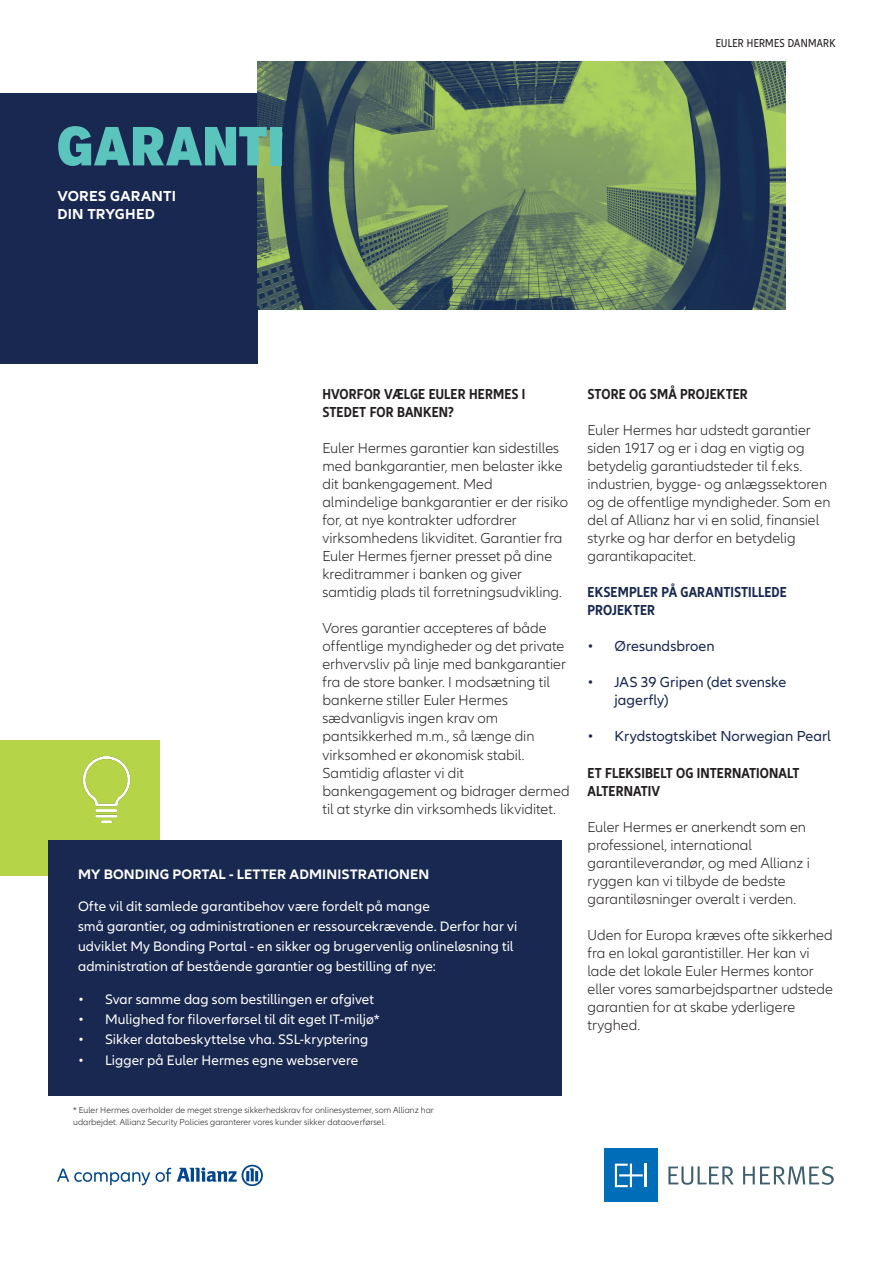
<style>
.page{position:relative;width:893px;height:1263px;background:#fff}
.page>*{position:absolute;margin:0;border:0;box-sizing:border-box;transform-origin:0 0}
.Headline_36pt{font:900 condensed 54px "Applied Sans Pro";color:#5ac4bd}
.Copy_Highlight{font:300 15px/18px "Allianz Neo";color:#231f20}
.Copy_Highlight-2{font:700 condensed 15px/18px "Allianz Neo";letter-spacing:.005em;color:#231f20}
.t1{font:15px/18px "Allianz Neo";color:#192850}
.Copy_Highlight-3{font:700 condensed 15px/18px "Allianz Neo";letter-spacing:.005em;color:#192850}
.Intro_10pt{font:700 15px "Allianz Neo";letter-spacing:.015em;color:#fff}
.Subhead_11_14_ASR_DL{font:14.25px/19.8px "Allianz Neo";letter-spacing:.005em;color:#fff}
.Subhead_11_14_ASR_DL-2{font:700 14.25px "Allianz Neo";letter-spacing:.01em;color:#fff}
.RunningTitle{font:condensed 12px "Allianz Neo";letter-spacing:.025em;color:#231f20}
.address_6{font:300 9px/12px "Allianz Neo";color:#231f20}
</style>
<div class="page">
<div style="left:604px;top:1148px;width:54px;height:54px;background:#006db8"></div>
<hr style="left:645px;top:1163px;width:2px;height:24px;background:#fff">
<svg style="left:615px;top:1163px;width:28px;height:24px"></svg>
<svg style="left:668px;top:1166px;width:66px;height:19px"></svg>
<svg style="left:743px;top:1166px;width:91px;height:19px"></svg>
<svg style="left:177px;top:1165px;width:86px;height:21px"></svg>
<svg style="left:57px;top:1168px;width:114px;height:17px"></svg>
<div style="left:0;top:740px;width:160px;height:136px;background:#b6d448"></div>
<div style="left:0;top:93px;width:258px;height:270px;background:#192850"></div>
<img style="left:257px;top:62px;width:529px;height:247px">
<div style="left:49px;top:840px;width:513px;height:255px;background:#192850"></div>
<p class="Headline_36pt" style="left:57px;top:113px;width:228px">GARANTI</p>
<p class="Intro_10pt" style="left:57px;top:188px;width:120px">VORES GARANTI</p>
<p class="Intro_10pt" style="left:57px;top:206px;width:99px">DIN TRYGHED</p>
<p class="RunningTitle" style="left:716px;top:37px;width:121px">EULER HERMES DANMARK</p>
<p class="Copy_Highlight-2" style="left:322px;top:386px;width:204px">HVORFOR VÆLGE EULER HERMES I<br>STEDET FOR BANKEN?</p>
<p class="Copy_Highlight" style="left:322px;top:440px;width:247px">Euler Hermes garantier kan sidestilles med bankgarantier, men belaster ikke dit bankengagement. Med almindelige bankgarantier er der risiko for, at nye kontrakter udfordrer virksomhedens likviditet. Garantier fra Euler Hermes fjerner presset på dine kreditrammer i banken og giver samtidig plads til forretningsudvikling.</p>
<p class="Copy_Highlight" style="left:322px;top:620px;width:249px">Vores garantier accepteres af både offentlige myndigheder og det private erhvervsliv på linje med bankgarantier fra de store banker. I modsætning til bankerne stiller Euler Hermes sædvanligvis ingen krav om pantsikkerhed m.m., så længe din virksomhed er økonomisk stabil.<br>Samtidig aflaster vi dit bankengagement og bidrager dermed til at styrke din virksomheds likviditet.</p>
<p class="Subhead_11_14_ASR_DL-2" style="left:78px;top:866px;width:353px">MY BONDING PORTAL - LETTER ADMINISTRATIONEN</p>
<p class="Subhead_11_14_ASR_DL" style="left:78px;top:897px;width:441px">Ofte vil dit samlede garantibehov være fordelt på mange<br>små garantier, og administrationen er ressourcekrævende. Derfor har vi udviklet My Bonding Portal - en sikker og brugervenlig onlineløsning til administration af bestående garantier og bestilling af nye:</p>
<p class="Subhead_11_14_ASR_DL" style="left:78px;top:989px;width:297px">• Svar samme dag som bestillingen er afgivet</p>
<p class="Subhead_11_14_ASR_DL" style="left:78px;top:1010px;width:303px">• Mulighed for filoverførsel til dit eget IT-miljø*</p>
<p class="Subhead_11_14_ASR_DL" style="left:78px;top:1030px;width:292px">• Sikker databeskyttelse vha. SSL-kryptering</p>
<p class="Subhead_11_14_ASR_DL" style="left:78px;top:1050px;width:282px">• Ligger på Euler Hermes egne webservere</p>
<p class="address_6" style="left:73px;top:1104px;width:362px">* Euler Hermes overholder de meget strenge sikkerhedskrav for onlinesystemer, som Allianz har udarbejdet. Allianz Security Policies garanterer vores kunder sikker dataoverførsel.</p>
<p class="Copy_Highlight-2" style="left:587px;top:386px;width:162px">STORE OG SMÅ PROJEKTER</p>
<p class="Copy_Highlight" style="left:587px;top:422px;width:244px">Euler Hermes har udstedt garantier siden 1917 og er i dag en vigtig og betydelig garantiudsteder til f.eks. industrien, bygge- og anlægssektoren og de offentlige myndigheder. Som en del af Allianz har vi en solid, finansiel styrke og har derfor en betydelig garantikapacitet.</p>
<p class="Copy_Highlight-3" style="left:587px;top:584px;width:201px">EKSEMPLER PÅ GARANTISTILLEDE<br>PROJEKTER</p>
<p class="t1" style="left:587px;top:638px;width:129px">• Øresundsbroen</p>
<p class="t1" style="left:614px;top:674px;width:173px;text-indent:-27px">• JAS 39 Gripen (det svenske jagerfly)</p>
<p class="t1" style="left:587px;top:728px;width:245px">• Krydstogtskibet Norwegian Pearl</p>
<p class="Copy_Highlight-2" style="left:587px;top:764px;width:214px">ET FLEKSIBELT OG INTERNATIONALT<br>ALTERNATIV</p>
<p class="Copy_Highlight" style="left:587px;top:818px;width:224px">Euler Hermes er anerkendt som en professionel, international garantileverandør, og med Allianz i ryggen kan vi tilbyde de bedste garantiløsninger overalt i verden.</p>
<p class="Copy_Highlight" style="left:587px;top:926px;width:247px">Uden for Europa kræves ofte sikkerhed fra en lokal garantistiller. Her kan vi lade det lokale Euler Hermes kontor eller vores samarbejdspartner udstede garantien for at skabe yderligere tryghed.</p>
</div>
